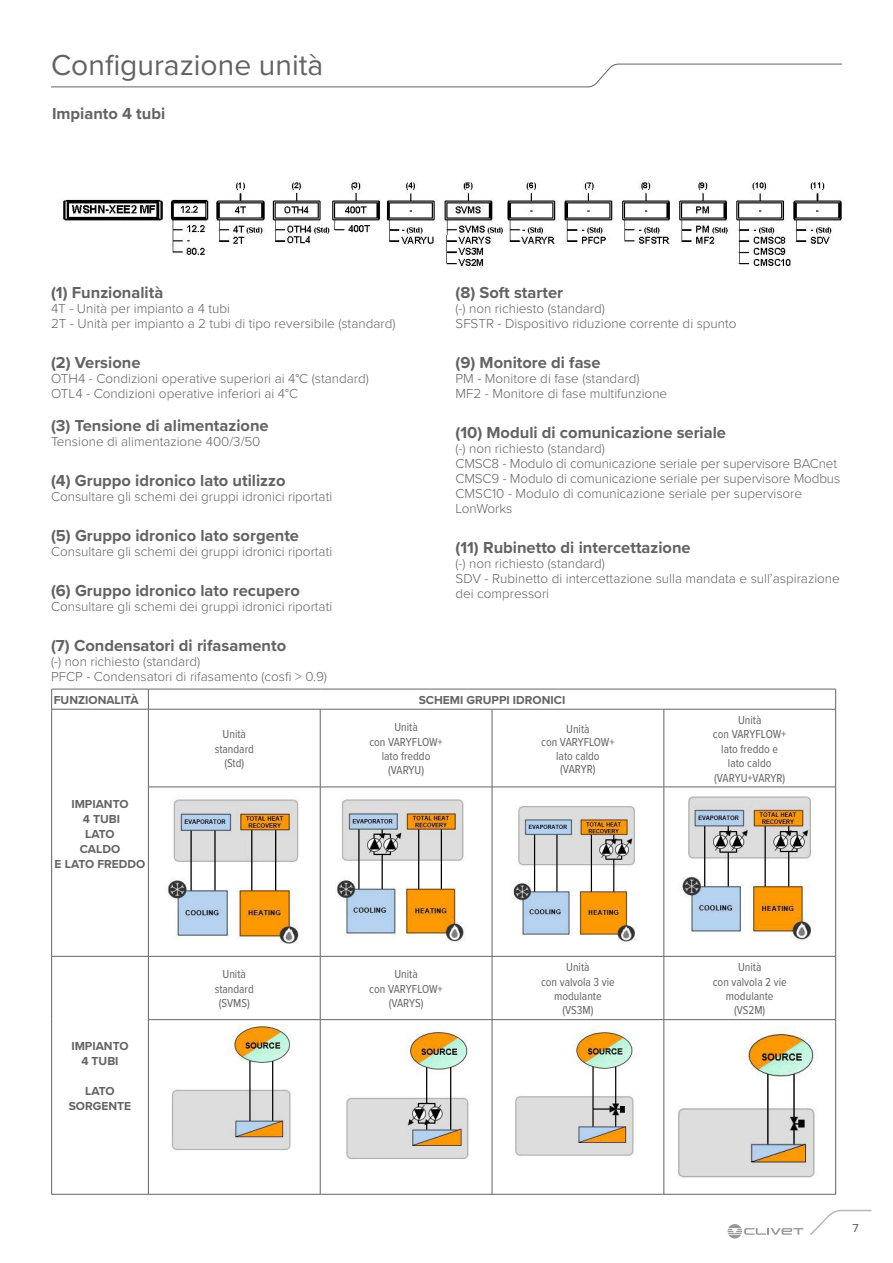
<style>
.page{position:relative;width:893px;height:1263px;background:#fff}
.page>*{position:absolute;margin:0;border:0;box-sizing:border-box;transform-origin:0 0}
.t1{font:30px "Proxima Nova";color:#636366}
.t2{font:700 16.5px "Proxima Nova";color:#636366}
.t3{font:300 13.5px/15px "Proxima Nova";color:#636366}
.t4{font:12px/14.4px "Proxima Nova Cond";color:#636366;text-align:center}
.t5{font:700 12px/15px "Proxima Nova";color:#636366;text-align:center}
.t6{font:500 12px "Proxima Nova";color:#6c6d70}
</style>
<div class="page">
<svg style="left:51px;top:63px;width:791px;height:24px"></svg>
<svg style="left:810px;top:1209px;width:62px;height:26px"></svg>
<svg style="left:728px;top:1224px;width:75px;height:14px"></svg>
<img style="left:61px;top:181px;width:781px;height:85px">
<hr style="left:51px;top:689px;width:97px;height:1px;background:#636366">
<svg style="left:51px;top:689px;width:1px;height:20px"></svg>
<hr style="left:148px;top:689px;width:172px;height:1px;background:#636366">
<svg style="left:148px;top:689px;width:1px;height:20px"></svg>
<hr style="left:320px;top:689px;width:172px;height:1px;background:#636366">
<hr style="left:492px;top:689px;width:172px;height:1px;background:#636366">
<hr style="left:664px;top:689px;width:172px;height:1px;background:#636366">
<svg style="left:835px;top:689px;width:1px;height:20px"></svg>
<hr style="left:51px;top:709px;width:97px;height:1px;background:#636366">
<hr style="left:51px;top:709px;width:1px;height:78px;background:#636366">
<hr style="left:51px;top:787px;width:1px;height:169px;background:#636366">
<hr style="left:148px;top:709px;width:172px;height:1px;background:#636366">
<hr style="left:148px;top:709px;width:1px;height:78px;background:#636366">
<hr style="left:320px;top:709px;width:172px;height:1px;background:#636366">
<hr style="left:320px;top:709px;width:1px;height:78px;background:#636366">
<hr style="left:492px;top:709px;width:172px;height:1px;background:#636366">
<hr style="left:492px;top:709px;width:1px;height:78px;background:#636366">
<hr style="left:664px;top:709px;width:172px;height:1px;background:#636366">
<hr style="left:664px;top:709px;width:1px;height:78px;background:#636366">
<hr style="left:835px;top:709px;width:1px;height:78px;background:#636366">
<hr style="left:148px;top:787px;width:172px;height:1px;background:#636366">
<hr style="left:148px;top:787px;width:1px;height:169px;background:#636366">
<hr style="left:320px;top:787px;width:172px;height:1px;background:#636366">
<hr style="left:320px;top:787px;width:1px;height:169px;background:#636366">
<hr style="left:492px;top:787px;width:172px;height:1px;background:#636366">
<hr style="left:492px;top:787px;width:1px;height:169px;background:#636366">
<hr style="left:664px;top:787px;width:172px;height:1px;background:#636366">
<hr style="left:664px;top:787px;width:1px;height:169px;background:#636366">
<hr style="left:835px;top:787px;width:1px;height:169px;background:#636366">
<hr style="left:51px;top:956px;width:97px;height:1px;background:#636366">
<hr style="left:51px;top:956px;width:1px;height:64px;background:#636366">
<hr style="left:51px;top:1020px;width:1px;height:174px;background:#636366">
<hr style="left:51px;top:1194px;width:97px;height:1px;background:#636366">
<hr style="left:148px;top:956px;width:172px;height:1px;background:#636366">
<hr style="left:148px;top:956px;width:1px;height:63px;background:#636366">
<hr style="left:320px;top:956px;width:172px;height:1px;background:#636366">
<hr style="left:320px;top:956px;width:1px;height:63px;background:#636366">
<hr style="left:492px;top:956px;width:172px;height:1px;background:#636366">
<hr style="left:492px;top:956px;width:1px;height:63px;background:#636366">
<hr style="left:664px;top:956px;width:172px;height:1px;background:#636366">
<hr style="left:664px;top:956px;width:1px;height:63px;background:#636366">
<hr style="left:835px;top:956px;width:1px;height:63px;background:#636366">
<hr style="left:148px;top:1019px;width:172px;height:1px;background:#636366">
<hr style="left:148px;top:1020px;width:1px;height:174px;background:#636366">
<hr style="left:320px;top:1019px;width:172px;height:1px;background:#636366">
<hr style="left:320px;top:1020px;width:1px;height:174px;background:#636366">
<hr style="left:492px;top:1019px;width:172px;height:1px;background:#636366">
<hr style="left:492px;top:1020px;width:1px;height:174px;background:#636366">
<hr style="left:664px;top:1019px;width:172px;height:1px;background:#636366">
<hr style="left:664px;top:1020px;width:1px;height:174px;background:#636366">
<hr style="left:835px;top:1020px;width:1px;height:174px;background:#636366">
<hr style="left:148px;top:1194px;width:172px;height:1px;background:#636366">
<hr style="left:320px;top:1194px;width:172px;height:1px;background:#636366">
<hr style="left:492px;top:1194px;width:172px;height:1px;background:#636366">
<hr style="left:664px;top:1194px;width:172px;height:1px;background:#636366">
<img style="left:682px;top:796px;width:129px;height:144px">
<img style="left:513px;top:806px;width:123px;height:137px">
<img style="left:167px;top:799px;width:132px;height:145px">
<img style="left:336px;top:799px;width:128px;height:143px">
<img style="left:171px;top:1025px;width:120px;height:126px">
<img style="left:346px;top:1025px;width:123px;height:134px">
<img style="left:515px;top:1025px;width:119px;height:131px">
<img style="left:678px;top:1025px;width:139px;height:153px">
<h1 class="t1" style="left:51px;top:42px;width:274px">Configurazione unità</h1>
<p class="t2" style="left:52px;top:102px;width:115px">Impianto 4 tubi</p>
<p class="t2" style="left:51px;top:280px;width:114px">(1) Funzionalità</p>
<p class="t3" style="left:51px;top:300px;width:346px">4T - Unità per impianto a 4 tubi<br>2T - Unità per impianto a 2 tubi di tipo reversibile (standard)</p>
<p class="t2" style="left:51px;top:350px;width:91px">(2) Versione</p>
<p class="t3" style="left:51px;top:370px;width:319px">OTH4 - Condizioni operative superiori ai 4°C (standard)<br>OTL4 - Condizioni operative inferiori ai 4°C</p>
<p class="t2" style="left:51px;top:413px;width:219px">(3) Tensione di alimentazione</p>
<p class="t3" style="left:51px;top:433px;width:211px">Tensione di alimentazione 400/3/50</p>
<p class="t2" style="left:51px;top:468px;width:236px">(4) Gruppo idronico lato utilizzo</p>
<p class="t3" style="left:51px;top:488px;width:283px">Consultare gli schemi dei gruppi idronici riportati</p>
<p class="t2" style="left:51px;top:523px;width:250px">(5) Gruppo idronico lato sorgente</p>
<p class="t3" style="left:51px;top:543px;width:283px">Consultare gli schemi dei gruppi idronici riportati</p>
<p class="t2" style="left:51px;top:578px;width:250px">(6) Gruppo idronico lato recupero</p>
<p class="t3" style="left:51px;top:598px;width:283px">Consultare gli schemi dei gruppi idronici riportati</p>
<p class="t2" style="left:51px;top:633px;width:237px">(7) Condensatori di rifasamento</p>
<p class="t3" style="left:51px;top:653px;width:277px">(-) non richiesto (standard)<br>PFCP - Condensatori di rifasamento (cosfi &gt; 0.9)</p>
<p class="t2" style="left:455px;top:280px;width:109px">(8) Soft starter</p>
<p class="t3" style="left:455px;top:300px;width:283px">(-) non richiesto (standard)<br>SFSTR - Dispositivo riduzione corrente di spunto</p>
<p class="t2" style="left:455px;top:350px;width:147px">(9) Monitore di fase</p>
<p class="t3" style="left:455px;top:370px;width:213px">PM - Monitore di fase (standard)<br>MF2 - Monitore di fase multifunzione</p>
<p class="t2" style="left:455px;top:420px;width:272px">(10) Moduli di comunicazione seriale</p>
<p class="t3" style="left:455px;top:440px;width:386px">(-) non richiesto (standard)<br>CMSC8 - Modulo di comunicazione seriale per supervisore BACnet CMSC9 - Modulo di comunicazione seriale per supervisore Modbus CMSC10 - Modulo di comunicazione seriale per supervisore LonWorks</p>
<p class="t2" style="left:455px;top:535px;width:237px">(11) Rubinetto di intercettazione</p>
<p class="t3" style="left:455px;top:555px;width:386px">(-) non richiesto (standard)<br>SDV - Rubinetto di intercettazione sulla mandata e sull’aspirazione dei compressori</p>
<p class="t5" style="left:54px;top:692px;width:86px">FUNZIONALITÀ</p>
<p class="t5" style="left:419px;top:692px;width:148px">SCHEMI GRUPPI IDRONICI</p>
<p class="t5" style="left:55px;top:796px;width:92px">IMPIANTO<br>4 TUBI<br>LATO<br>CALDO<br>E LATO FREDDO</p>
<p class="t5" style="left:71px;top:1038px;width:59px">IMPIANTO<br>4 TUBI</p>
<p class="t5" style="left:69px;top:1083px;width:64px">LATO<br>SORGENTE</p>
<p class="t4" style="left:215px;top:727px;width:41px">Unità standard (Std)</p>
<p class="t4" style="left:369px;top:719px;width:75px">Unità<br>con VARYFLOW+ lato freddo (VARYU)</p>
<p class="t4" style="left:541px;top:721px;width:75px;line-height:13.5px">Unità<br>con VARYFLOW+ lato caldo (VARYR)</p>
<p class="t4" style="left:713px;top:712px;width:75px">Unità<br>con VARYFLOW+ lato freddo e lato caldo (VARYU+VARYR)</p>
<p class="t4" style="left:215px;top:967px;width:41px">Unità standard (SVMS)</p>
<p class="t4" style="left:369px;top:967px;width:75px">Unità<br>con VARYFLOW+ (VARYS)</p>
<p class="t4" style="left:541px;top:959px;width:75px">Unità<br>con valvola 3 vie modulante (VS3M)</p>
<p class="t4" style="left:713px;top:959px;width:75px">Unità<br>con valvola 2 vie modulante (VS2M)</p>
<p class="t6" style="left:853px;top:1219px;width:8px">7</p>
</div>
